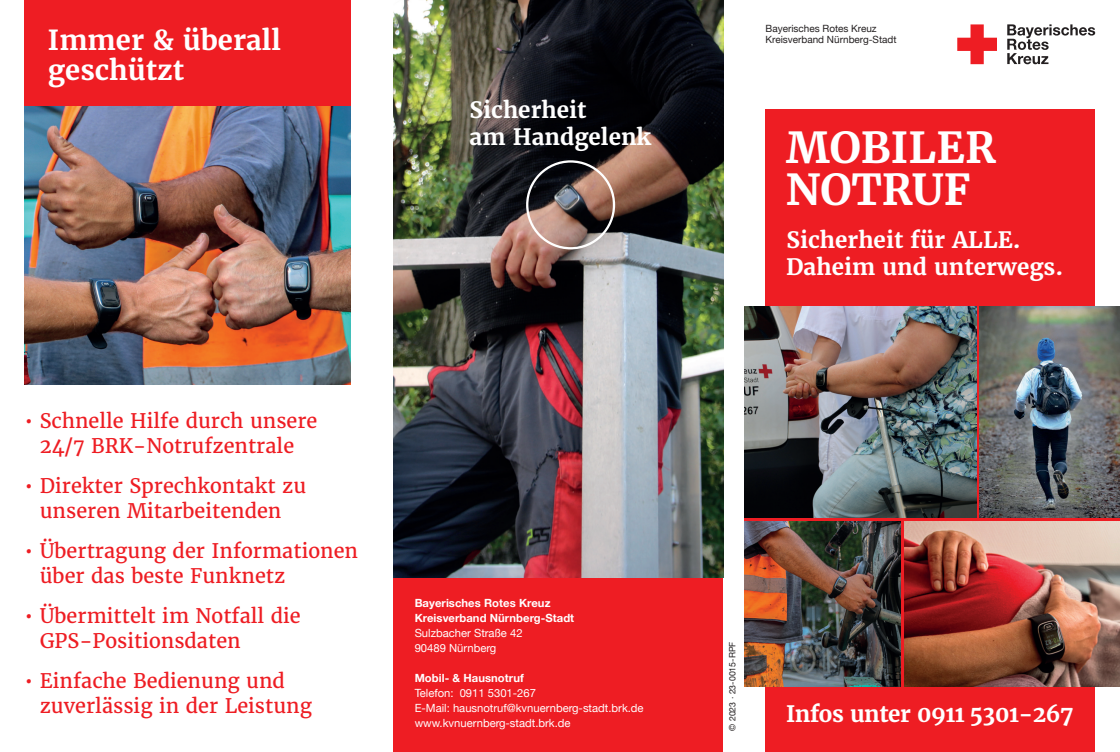
<style>
.page{position:relative;width:1120px;height:752px;background:#fff}
.page>*{position:absolute;margin:0;border:0;box-sizing:border-box;transform-origin:0 0}
.t1{font:700 42.5px/42.5px "Merriweather";color:#fff}
.t2{font:700 27.5px/30px "Merriweather";color:#fff}
.t3{font:700 22.5px/27.5px "Merriweather";color:#fff}
.t4{font:700 22.5px "Merriweather";letter-spacing:-.02em;color:#fff}
.t5{font:20px/25px "Merriweather";color:#ee1d23}
.t6{font:11.25px/15px "Helvetica Neue";color:#fff}
.t7{font:700 11.25px/15px "Helvetica Neue";letter-spacing:.005em;color:#fff}
.t8{font:10px/11.8px "Helvetica Neue";color:#231f20}
.t9{font:8.75px "Helvetica Neue";color:#231f20}
</style>
<div class="page">
<div style="left:765px;top:110px;width:330px;height:641px;background:#ee1d23"></div>
<svg style="left:1007px;top:24px;width:88px;height:40px"></svg>
<svg style="left:957px;top:24px;width:40px;height:40px"></svg>
<div style="left:393px;top:577px;width:330px;height:174px;background:#ee1d23"></div>
<img style="left:744px;top:306px;width:232px;height:211px">
<img style="left:979px;top:306px;width:141px;height:211px">
<img style="left:905px;top:521px;width:215px;height:165px">
<img style="left:744px;top:521px;width:157px;height:165px">
<img style="left:393px;top:0;width:330px;height:577px">
<div style="left:526px;top:160px;width:89px;height:89px;border:2px solid #fff;border-radius:50%"></div>
<img style="left:25px;top:105px;width:326px;height:279px">
<div style="left:25px;top:0;width:326px;height:105px;background:#ee1d23"></div>
<h2 class="t2" style="left:48px;top:25px;width:234px">Immer &amp; überall geschützt</h2>
<p class="t3" style="left:469px;top:96px;width:183px">Sicherheit<br>am Handgelenk</p>
<p class="t5" style="left:25px;top:408px;width:294px;text-align:center">• Schnelle Hilfe durch unsere<br>24/7 BRK-Notrufzentrale</p>
<p class="t5" style="left:25px;top:473px;width:283px;text-align:center">• Direkter Sprechkontakt zu unseren Mitarbeitenden</p>
<p class="t5" style="left:40px;top:538px;width:320px;text-indent:-15px">• Übertragung der Informationen über das beste Funknetz</p>
<p class="t5" style="left:40px;top:603px;width:262px;text-indent:-15px">• Übermittelt im Notfall die<br>GPS-Positionsdaten</p>
<p class="t5" style="left:40px;top:668px;width:274px;text-indent:-15px">• Einfache Bedienung und zuverlässig in der Leistung</p>
<p class="t7" style="left:415px;top:595px;width:161px">Bayerisches Rotes Kreuz<br>Kreisverband Nürnberg-Stadt</p>
<p class="t6" style="left:415px;top:626px;width:109px">Sulzbacher Straße 42<br>90489 Nürnberg</p>
<p class="t7" style="left:415px;top:670px;width:111px">Mobil- &amp; Hausnotruf</p>
<p class="t6" style="left:415px;top:686px;width:230px">Telefon: 0911 5301-267<br>E-Mail: hausnotruf@kvnuernberg-stadt.brk.de www.kvnuernberg-stadt.brk.de</p>
<p class="t8" style="left:765px;top:23px;width:132px">Bayerisches Rotes Kreuz<br>Kreisverband Nürnberg-Stadt</p>
<h1 class="t1" style="left:786px;top:126px;width:211px">MOBILER<br>NOTRUF</h1>
<p class="t3" style="left:786px;top:226px;width:279px">Sicherheit für ALLE.<br>Daheim und unterwegs.</p>
<p class="t9" style="left:726px;top:730px;width:90px;rotate:-90deg">© 2023 · 23-0015-RPF</p>
<p class="t4" style="left:786px;top:699px;width:289px">Infos unter 0911 5301-267</p>
</div>
